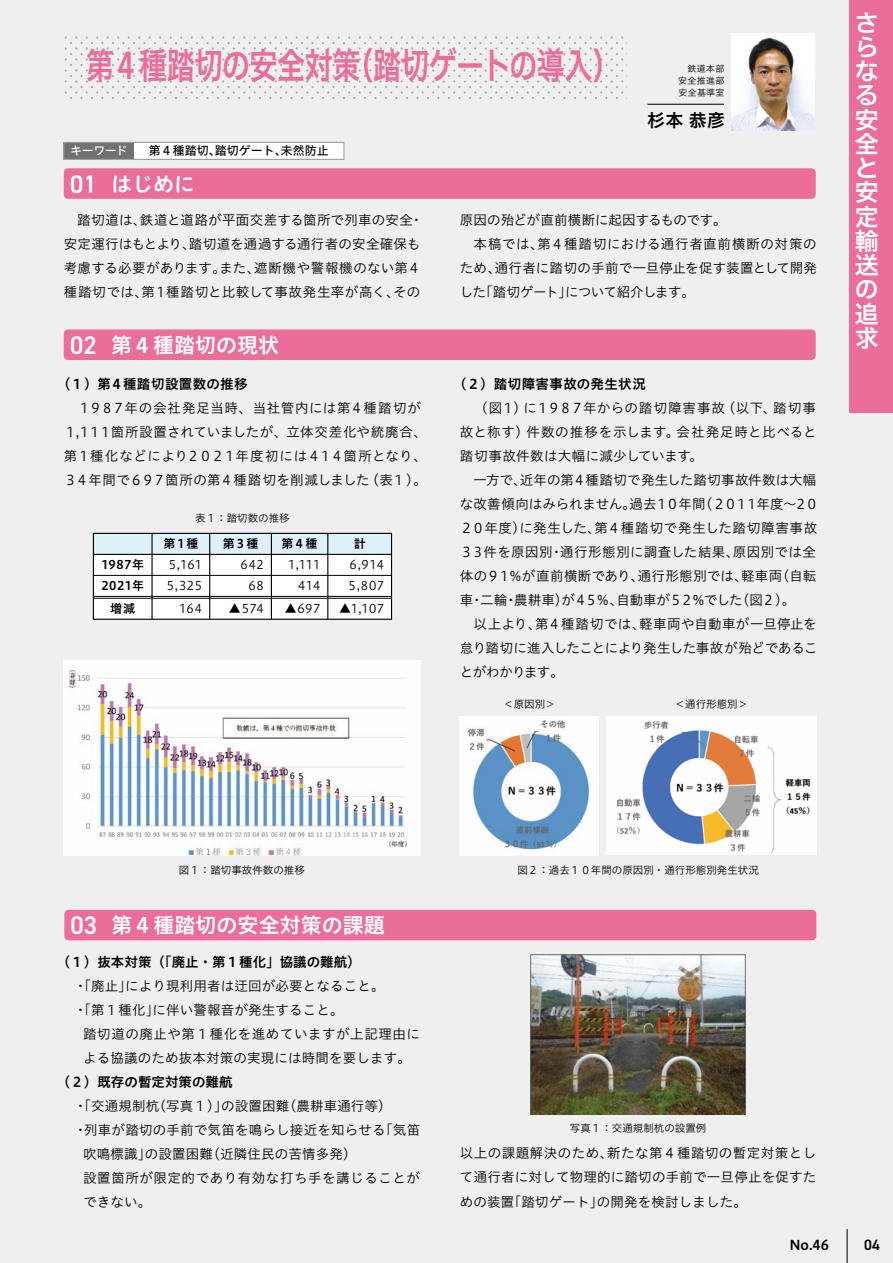
<style>
.page{position:relative;width:893px;height:1263px;background:#efefef}
.page>*{position:absolute;margin:0;border:0;box-sizing:border-box;transform-origin:0 0}
.t1{font:36px "Hiragino UD Sans F Std W6";letter-spacing:-.02em;color:#eb6d9a;scale:.78 1}
.t2{font:24px/24.3px "Hiragino UD Sans F Std W6";color:#fff;text-align:justify}
.t3{font:21px "Hiragino UD Sans Std W6";color:#fff}
.t4{font:18px "Hiragino UD Sans Std N W6";color:#000}
.t5{font:600 15px "DIN2014";color:#000}
.t6{font:13.5px/24px "Hiragino UD Sans Std N W3";letter-spacing:.01em;color:#000}
.t7{font:13.5px/24px "Hiragino UD Sans Std N W3";letter-spacing:.04em;color:#000}
.t8{font:13.5px "Hiragino UD Sans Std N W6";color:#000}
.t9{font:13.5px "Hiragino UD Sans Std N W3";letter-spacing:.045em;color:#000}
.t10{font:13.5px "Hiragino UD Sans Std N W3";letter-spacing:-.05em;color:#000}
.t11{font:13.5px "Hiragino UD Sans Std N W6";letter-spacing:.03em;color:#000}
.t12{font:13.5px "Hiragino UD Sans Std N W6";letter-spacing:.025em;color:#000}
.t13{font:12px/21px "Hiragino UD Sans Std N W3";letter-spacing:.035em;color:#000}
.t14{font:12px "Hiragino UD Sans Std N W5";color:#000}
.t15{font:12px "Hiragino UD Sans Std N W6";letter-spacing:.005em;color:#000}
.t16{font:12px/21px "Hiragino UD Sans Std N W6";letter-spacing:.035em;color:#000}
.t17{font:12px "Hiragino UD Sans Std N W5";letter-spacing:-.05em;color:#fff}
.t18{font:10.5px "Hiragino UD Sans Std N W3";color:#000}
.t19{font:9px/12px "Hiragino UD Sans Std N W3";letter-spacing:.035em;color:#000}
.s1{font-family:"DIN2014";font-weight:600;font-size:25.5px}
</style>
<div class="page">
<hr style="left:847px;top:1229px;width:1px;height:34px;background:#000">
<div style="left:64px;top:142px;width:280px;height:17px;background:#fff"></div>
<div style="left:64px;top:142px;width:70px;height:17px;background:#727171"></div>
<div style="left:63px;top:142px;width:281px;height:18px;border:1px solid #9fa0a0"></div>
<div style="left:64px;top:168px;width:752px;height:31px;background:#eb6d9a;border-radius:4px"></div>
<div style="left:64px;top:329px;width:752px;height:31px;background:#eb6d9a;border-radius:4px"></div>
<div style="left:64px;top:910px;width:752px;height:30px;background:#eb6d9a;border-radius:4px"></div>
<svg style="left:64px;top:36px;width:560px;height:63px"></svg>
<hr style="left:647px;top:104px;width:77px;height:1px;background:#000">
<img style="left:731px;top:34px;width:84px;height:97px">
<img style="left:460px;top:716px;width:139px;height:139px">
<img style="left:606px;top:716px;width:210px;height:139px">
<div style="left:93px;top:533px;width:299px;height:86px;background:#fff"></div>
<div style="left:93px;top:533px;width:299px;height:21px;background:#dff2fc"></div>
<hr style="left:93px;top:554px;width:299px;height:1px;background:#000">
<hr style="left:93px;top:575px;width:299px;height:1px;background:#000">
<hr style="left:93px;top:596px;width:299px;height:1px;background:#000">
<hr style="left:93px;top:598px;width:299px;height:1px;background:#000">
<hr style="left:151px;top:533px;width:2px;height:86px;background:#000">
<hr style="left:209px;top:533px;width:1px;height:86px;background:#000">
<hr style="left:271px;top:533px;width:1px;height:86px;background:#000">
<hr style="left:327px;top:533px;width:1px;height:86px;background:#000">
<div style="left:93px;top:533px;width:299px;height:87px;border:1px solid #000"></div>
<img style="left:64px;top:661px;width:357px;height:194px">
<img style="left:530px;top:955px;width:216px;height:159px">
<div style="left:850px;top:0;width:43px;height:412px;background:#eb6d9a"></div>
<h1 class="t1" style="left:86px;top:38px;width:687px">第４種踏切の安全対策（踏切ゲートの導入）</h1>
<p class="t17" style="left:70px;top:142px;width:59px">キーワード</p>
<p class="t14" style="left:149px;top:142px;width:181px">第４種踏切、踏切ゲート、未然防止</p>
<h3 class="t3" style="left:70px;top:168px;width:127px"><span class="s1">01</span> はじめに</h3>
<p class="t19" style="left:687px;top:62px;width:38px">鉄道本部</p>
<h3 class="t4" style="left:647px;top:106px;width:80px">杉本 恭彦</h3>
<p class="t19" style="left:678px;top:74px;width:48px">安全推進部安全基準室</p>
<p class="t6" style="left:64px;top:207px;width:361px;text-indent:14px">踏切道は、鉄道と道路が平面交差する箇所で列車の安全・安定運行はもとより、踏切道を通過する通行者の安全確保も考慮する必要があります。また、遮断機や警報機のない第４種踏切では、第１種踏切と比較して事故発生率が高く、その</p>
<p class="t6" style="left:460px;top:207px;width:268px">原因の殆どが直前横断に起因するものです。</p>
<p class="t9" style="left:473px;top:234px;width:345px">本稿では、第４種踏切における通行者直前横断の対策の</p>
<p class="t6" style="left:460px;top:255px;width:359px">ため、通行者に踏切の手前で一旦停止を促す装置として開発</p>
<p class="t10" style="left:460px;top:282px;width:237px">した「踏切ゲート」について紹介します。</p>
<h3 class="t3" style="left:70px;top:329px;width:211px"><span class="s1">02</span> 第４種踏切の現状</h3>
<p class="t12" style="left:57px;top:373px;width:192px">（１）第４種踏切設置数の推移</p>
<p class="t6" style="left:64px;top:395px;width:365px">　１９８７年の会社発足当時、当社管内には第４種踏切が<br>１,１１１箇所設置されていましたが、立体交差化や統廃合、第１種化などにより２０２１年度初には４１４箇所となり、<br>３４年間で６９７箇所の第４種踏切を削減しました（表１）。</p>
<p class="t16" style="left:101px;top:554px;width:44px">1987年<br>2021年</p>
<p class="t15" style="left:110px;top:599px;width:27px">増減</p>
<p class="t18" style="left:195px;top:510px;width:96px">表１：踏切数の推移</p>
<p class="t15" style="left:163px;top:534px;width:36px">第１種</p>
<p class="t13" style="left:167px;top:553px;width:37px">5,161<br>5,325</p>
<p class="t13" style="left:179px;top:597px;width:24px">164</p>
<p class="t15" style="left:223px;top:534px;width:37px">第３種</p>
<p class="t13" style="left:241px;top:553px;width:25px;text-align:right">642<br>68</p>
<p class="t13" style="left:229px;top:597px;width:37px">▲574</p>
<p class="t15" style="left:282px;top:534px;width:37px">第４種</p>
<p class="t13" style="left:288px;top:553px;width:34px;text-align:right">1,111<br>414</p>
<p class="t13" style="left:285px;top:597px;width:37px">▲697</p>
<p class="t15" style="left:354px;top:534px;width:13px">計</p>
<p class="t13" style="left:349px;top:553px;width:37px">6,914<br>5,807</p>
<p class="t13" style="left:339px;top:597px;width:46px">▲1,107</p>
<p class="t11" style="left:453px;top:373px;width:194px">（２）踏切障害事故の発生状況</p>
<p class="t6" style="left:460px;top:395px;width:358px;text-align:justify">　（図１）に１９８７年からの踏切障害事故（以下、踏切事故と称す）件数の推移を示します。会社発足時と比べると踏切事故件数は大幅に減少しています。</p>
<p class="t6" style="left:460px;top:467px;width:360px;text-indent:14px">一方で、近年の第４種踏切で発生した踏切事故件数は大幅な改善傾向はみられません。過去１０年間（２０１１年度～２０<br>２０年度）に発生した、第４種踏切で発生した踏切障害事故<br>３３件を原因別・通行形態別に調査した結果、原因別では全体の９１％が直前横断であり、通行形態別では、軽車両（自転車・二輪・農耕車）が４５％、自動車が５２％でした（図２）。</p>
<p class="t6" style="left:460px;top:611px;width:359px;text-align:justify;text-indent:14px">以上より、第４種踏切では、軽車両や自動車が一旦停止を怠り踏切に進入したことにより発生した事故が殆どであることがわかります。</p>
<p class="t18" style="left:503px;top:696px;width:54px">＜原因別＞</p>
<p class="t18" style="left:675px;top:696px;width:75px">＜通行形態別＞</p>
<h2 class="t2" style="left:855px;top:9px;width:25px">さらなる安全と安定輸送の追求</h2>
<p class="t18" style="left:179px;top:862px;width:127px">図１：踏切事故件数の推移</p>
<h3 class="t3" style="left:71px;top:909px;width:316px"><span class="s1">03</span> 第４種踏切の安全対策の課題</h3>
<p class="t8" style="left:57px;top:951px;width:305px">（１）抜本対策（「廃止・第１種化」協議の難航）</p>
<p class="t6" style="left:74px;top:973px;width:312px">・「廃止」により現利用者は迂回が必要となること。・「第１種化」に伴い警報音が発生すること。</p>
<p class="t7" style="left:83px;top:1021px;width:338px">踏切道の廃止や第１種化を進めていますが上記理由による協議のため抜本対策の実現には時間を要します。</p>
<p class="t8" style="left:57px;top:1071px;width:177px">（２）既存の暫定対策の難航</p>
<p class="t6" style="left:74px;top:1093px;width:319px">・「交通規制杭（写真１）」の設置困難（農耕車通行等）</p>
<p class="t6" style="left:74px;top:1117px;width:348px">・列車が踏切の手前で気笛を鳴らし接近を知らせる「気笛</p>
<p class="t6" style="left:83px;top:1141px;width:275px">吹鳴標識」の設置困難（近隣住民の苦情多発）</p>
<p class="t7" style="left:83px;top:1165px;width:338px">設置箇所が限定的であり有効な打ち手を講じることが</p>
<p class="t6" style="left:83px;top:1189px;width:70px">できない。</p>
<p class="t18" style="left:517px;top:862px;width:243px">図２：過去１０年間の原因別・通行形態別発生状況</p>
<p class="t18" style="left:570px;top:1120px;width:138px">写真１：交通規制杭の設置例</p>
<p class="t6" style="left:460px;top:1140px;width:358px;text-align:justify">以上の課題解決のため、新たな第４種踏切の暫定対策として通行者に対して物理的に踏切の手前で一旦停止を促すための装置「踏切ゲート」の開発を検討しました。</p>
<p class="t8" style="left:789px;top:1235px;width:41px">No.46</p>
<p class="t5" style="left:864px;top:1235px;width:17px">04</p>
</div>
